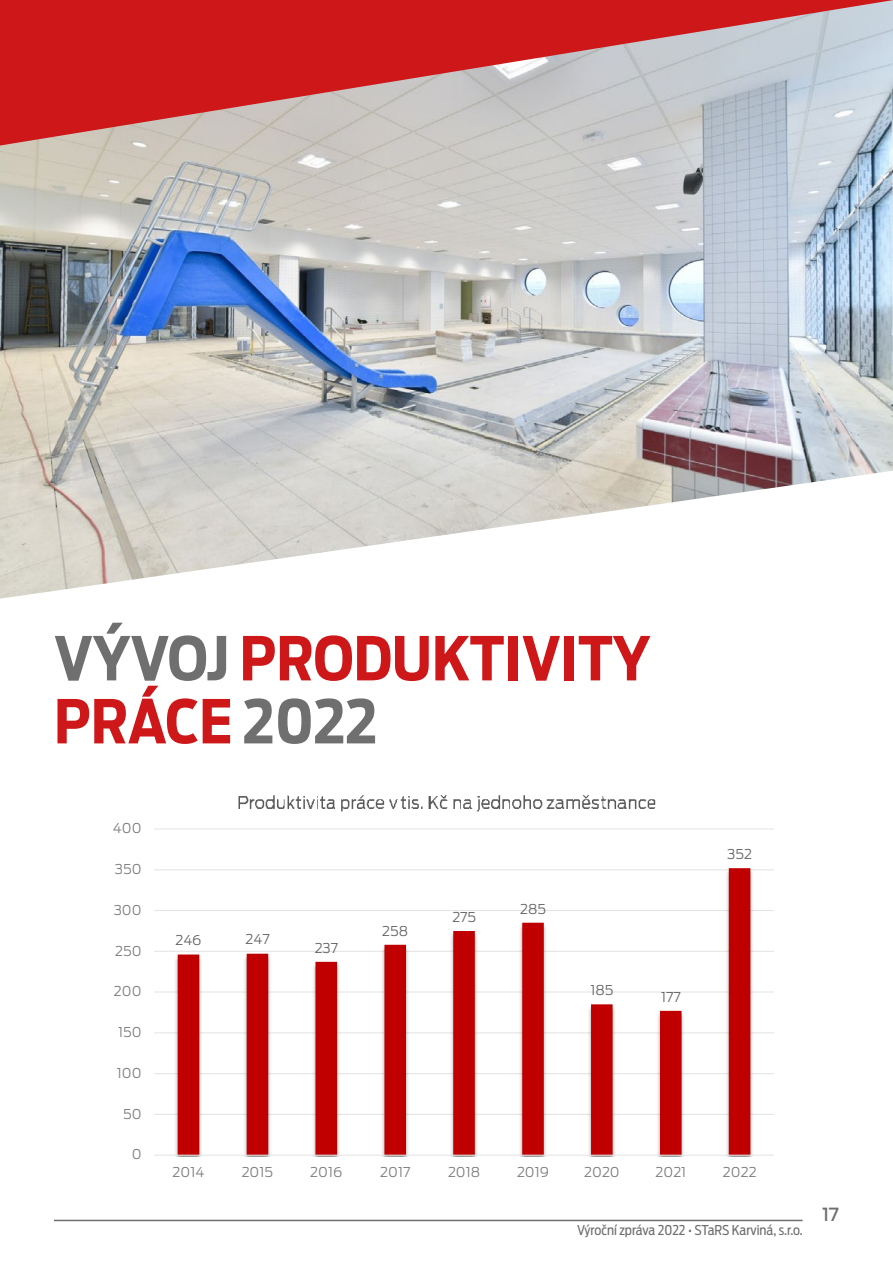
<style>
.page{position:relative;width:893px;height:1263px;background:#fff}
.page>*{position:absolute;margin:0;border:0;box-sizing:border-box;transform-origin:0 0}
.t1{font:700 60px/63px "Ford Antenna Cond";color:#cd1719}
.t2{font:500 18px "Ford Antenna";color:#706f6f}
.t3{font:300 13.5px "Ford Antenna";color:#7b7b7b}
.t4{font:13.5px "Ford Antenna Cond";color:#706f6f}
.t5{font:300 13.5px "Ford Antenna";color:#646363}
.s1{color:#706f6f}
</style>
<div class="page">
<hr style="left:54px;top:1220px;width:749px;height:1px;background:#706f6f">
<img style="left:0;top:0;width:893px;height:599px">
<hr style="left:154px;top:1114px;width:620px;height:1px;background:#e3e3e3">
<hr style="left:154px;top:1073px;width:620px;height:1px;background:#e3e3e3">
<hr style="left:154px;top:1032px;width:620px;height:1px;background:#e3e3e3">
<hr style="left:154px;top:991px;width:620px;height:1px;background:#e3e3e3">
<hr style="left:154px;top:951px;width:620px;height:1px;background:#e3e3e3">
<hr style="left:154px;top:910px;width:620px;height:1px;background:#e3e3e3">
<hr style="left:154px;top:869px;width:620px;height:1px;background:#e3e3e3">
<hr style="left:154px;top:828px;width:620px;height:1px;background:#e3e3e3">
<img style="left:172px;top:868px;width:584px;height:287px">
<svg style="left:178px;top:868px;width:572px;height:287px"></svg>
<hr style="left:154px;top:1155px;width:620px;height:1px;background:#e3e3e3">
<img style="left:238px;top:795px;width:163px;height:17px">
<img style="left:401px;top:795px;width:255px;height:17px">
<h1 class="t1" style="left:54px;top:620px;width:598px"><span class="s1">VÝVOJ</span> PRODUKTIVITY<br>PRÁCE <span class="s1">2022</span></h1>
<p class="t3" style="left:113px;top:817px;width:30px">400</p>
<p class="t3" style="left:115px;top:858px;width:28px">350</p>
<p class="t3" style="left:114px;top:898px;width:29px">300</p>
<p class="t3" style="left:115px;top:939px;width:28px">250</p>
<p class="t3" style="left:114px;top:980px;width:29px">200</p>
<p class="t3" style="left:118px;top:1021px;width:25px">150</p>
<p class="t3" style="left:117px;top:1061px;width:26px">100</p>
<p class="t3" style="left:123px;top:1102px;width:20px">50</p>
<p class="t3" style="left:132px;top:1143px;width:11px">0</p>
<p class="t5" style="left:175px;top:929px;width:28px">246</p>
<p class="t5" style="left:245px;top:928px;width:26px">247</p>
<p class="t5" style="left:315px;top:936px;width:25px">237</p>
<p class="t5" style="left:382px;top:919px;width:27px">258</p>
<p class="t5" style="left:452px;top:905px;width:25px">275</p>
<p class="t5" style="left:520px;top:897px;width:27px">285</p>
<p class="t5" style="left:590px;top:979px;width:25px">185</p>
<p class="t5" style="left:727px;top:842px;width:26px">352</p>
<p class="t5" style="left:661px;top:985px;width:21px">177</p>
<p class="t3" style="left:173px;top:1160px;width:33px">2014</p>
<p class="t3" style="left:242px;top:1160px;width:33px">2015</p>
<p class="t3" style="left:310px;top:1160px;width:34px">2016</p>
<p class="t3" style="left:380px;top:1160px;width:32px">2017</p>
<p class="t3" style="left:448px;top:1160px;width:34px">2018</p>
<p class="t3" style="left:517px;top:1160px;width:34px">2019</p>
<p class="t3" style="left:584px;top:1160px;width:37px">2020</p>
<p class="t3" style="left:655px;top:1160px;width:32px">2021</p>
<p class="t3" style="left:723px;top:1160px;width:35px">2022</p>
<p class="t4" style="left:577px;top:1218px;width:227px">Výroční zpráva 2022 • STaRS Karviná, s.r.o.</p>
<h2 class="t2" style="left:822px;top:1199px;width:18px">17</h2>
</div>
